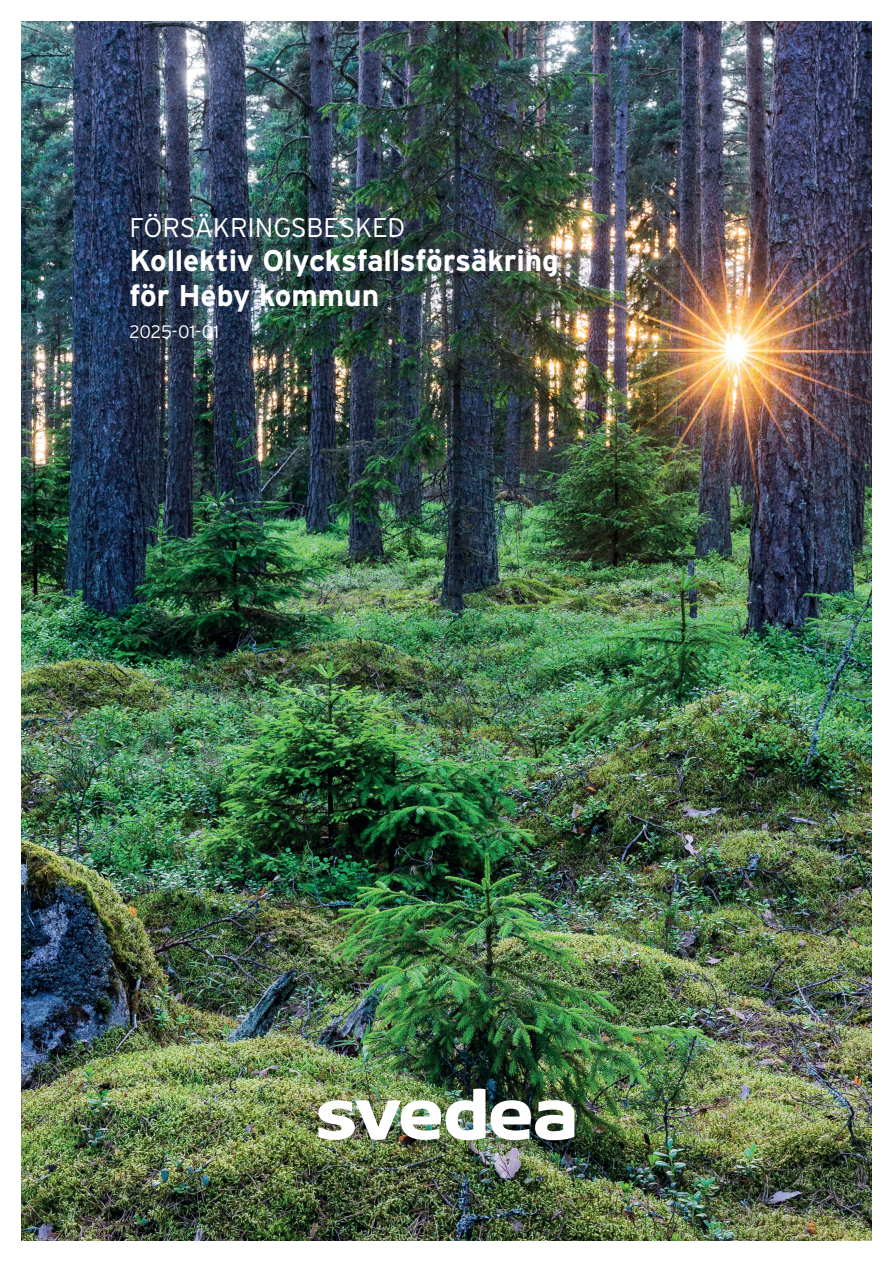
<style>
.page{position:relative;width:893px;height:1263px;background:#fff}
.page>*{position:absolute;margin:0;border:0;box-sizing:border-box;transform-origin:0 0}
.t1{font:700 30px/34.5px "Interstate";letter-spacing:-.01em;color:#fff}
.t2{font:300 27px "Interstate";letter-spacing:-.01em;color:#fff}
.t3{font:300 18px "Interstate";color:#fff}
</style>
<div class="page">
<img style="left:21px;top:21px;width:851px;height:1220px">
<svg style="left:491px;top:1100px;width:83px;height:40px"></svg>
<img style="left:319px;top:1089px;width:166px;height:51px">
<p class="t2" style="left:130px;top:212px;width:277px">FÖRSÄKRINGSBESKED</p>
<p class="t1" style="left:130px;top:243px;width:431px">Kollektiv Olycksfallsförsäkring för Heby kommun</p>
<p class="t3" style="left:130px;top:321px;width:91px">2025-01-01</p>
</div>
